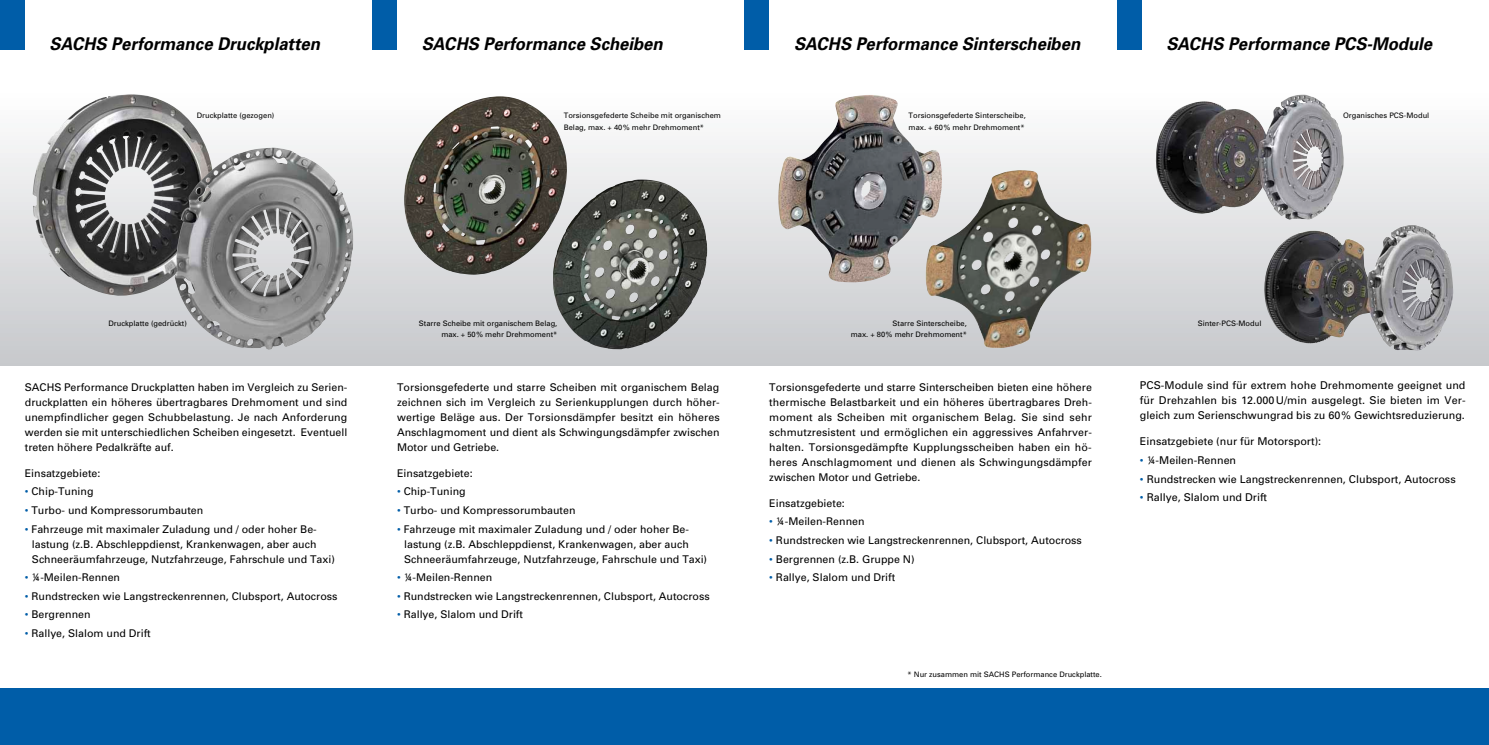
<style>
.page{position:relative;width:1489px;height:745px;background:#fff}
.page>*{position:absolute;margin:0;border:0;box-sizing:border-box;transform-origin:0 0}
.t1{font:italic 700 17.5px "Univers";color:#000;scale:.95 1}
.t2{font:10.75px/15.1px "Univers";color:#000;text-align:justify}
.t3{font:10.62px/15px "Univers";color:#000;text-align:justify}
.t4{font:7.5px/11.2px "Univers";color:#000;text-align:right}
.s1{color:#005da8}
</style>
<div class="page">
<div style="left:0;top:92px;width:1488px;height:273px;background:linear-gradient(to bottom,#fefefe,#c6c8cc)"></div>
<img style="left:33px;top:94px;width:181px;height:202px">
<div style="left:0;top:0;width:25px;height:50px;background:#005da8"></div>
<div style="left:744px;top:0;width:25px;height:50px;background:#005da8"></div>
<div style="left:372px;top:0;width:25px;height:50px;background:#005da8"></div>
<div style="left:1116px;top:0;width:25px;height:50px;background:#005da8"></div>
<div style="left:0;top:687px;width:372px;height:57px;background:#005da8"></div>
<div style="left:372px;top:687px;width:372px;height:57px;background:#005da8"></div>
<div style="left:744px;top:687px;width:372px;height:57px;background:#005da8"></div>
<div style="left:1116px;top:687px;width:372px;height:57px;background:#005da8"></div>
<img style="left:175px;top:147px;width:176px;height:202px">
<img style="left:403px;top:96px;width:167px;height:178px">
<img style="left:552px;top:179px;width:155px;height:170px">
<img style="left:777px;top:95px;width:165px;height:188px">
<img style="left:922px;top:170px;width:170px;height:178px">
<img style="left:1152px;top:94px;width:192px;height:127px">
<img style="left:1263px;top:224px;width:189px;height:126px">
<h1 class="t1" style="left:50px;top:33px;width:286px">SACHS Performance Druckplatten</h1>
<h1 class="t1" style="left:422px;top:33px;width:255px">SACHS Performance Scheiben</h1>
<h1 class="t1" style="left:794px;top:33px;width:302px">SACHS Performance Sinterscheiben</h1>
<h1 class="t1" style="left:1166px;top:33px;width:281px">SACHS Performance PCS-Module</h1>
<p class="t4" style="left:197px;top:110px;width:79px">Druckplatte (gezogen)</p>
<p class="t4" style="left:564px;top:110px;width:159px;text-align:left">Torsionsgefederte Scheibe mit organischem<br>Belag, max. + 40% mehr Drehmoment*</p>
<p class="t4" style="left:908px;top:110px;width:119px;text-align:left">Torsionsgefederte Sinterscheibe, max. + 60% mehr Drehmoment*</p>
<p class="t4" style="left:1342px;top:110px;width:88px">Organisches PCS-Modul</p>
<p class="t4" style="left:108px;top:317px;width:80px">Druckplatte (gedrückt)</p>
<p class="t3" style="left:25px;top:379px;width:324px">SACHS Performance Druckplatten haben im Vergleich zu Serien&shy;druckplatten ein höheres übertragbares Drehmoment und sind unempfindlicher gegen Schubbelastung. Je nach Anforderung werden sie mit unterschiedlichen Scheiben eingesetzt. Eventuell treten höhere Pedalkräfte auf.</p>
<p class="t3" style="left:25px;top:465px;width:77px">Einsatzgebiete:</p>
<p class="t3" style="left:25px;top:484px;width:70px"><span class="s1">•</span> Chip-Tuning</p>
<p class="t3" style="left:25px;top:502px;width:180px"><span class="s1">•</span> Turbo- und Kompressorumbauten</p>
<p class="t3" style="left:32px;top:521px;width:304px;text-align:left;text-indent:-7px"><span class="s1">•</span> Fahrzeuge mit maximaler Zuladung und / oder hoher Be&shy;lastung (z.B. Abschleppdienst, Krankenwagen, aber auch<br>Schneeräumfahrzeuge, Nutzfahrzeuge, Fahrschule und Taxi)</p>
<p class="t3" style="left:25px;top:569px;width:97px"><span class="s1">•</span> ¼-Meilen-Rennen</p>
<p class="t3" style="left:25px;top:588px;width:314px"><span class="s1">•</span> Rundstrecken wie Langstreckenrennen, Clubsport, Autocross</p>
<p class="t3" style="left:25px;top:606px;width:67px"><span class="s1">•</span> Bergrennen</p>
<p class="t3" style="left:25px;top:625px;width:127px"><span class="s1">•</span> Rallye, Slalom und Drift</p>
<p class="t4" style="left:419px;top:317px;width:140px">Starre Scheibe mit organischem Belag, max. + 50% mehr Drehmoment*</p>
<p class="t3" style="left:397px;top:379px;width:324px">Torsionsgefederte und starre Scheiben mit organischem Belag zeichnen sich im Vergleich zu Serienkupplungen durch höher&shy;wertige Beläge aus. Der Torsionsdämpfer besitzt ein höheres Anschlagmoment und dient als Schwingungsdämpfer zwischen Motor und Getriebe.</p>
<p class="t3" style="left:397px;top:465px;width:77px">Einsatzgebiete:</p>
<p class="t3" style="left:397px;top:484px;width:70px"><span class="s1">•</span> Chip-Tuning</p>
<p class="t3" style="left:397px;top:502px;width:180px"><span class="s1">•</span> Turbo- und Kompressorumbauten</p>
<p class="t3" style="left:404px;top:521px;width:304px;text-align:left;text-indent:-7px"><span class="s1">•</span> Fahrzeuge mit maximaler Zuladung und / oder hoher Be&shy;lastung (z.B. Abschleppdienst, Krankenwagen, aber auch<br>Schneeräumfahrzeuge, Nutzfahrzeuge, Fahrschule und Taxi)</p>
<p class="t3" style="left:397px;top:569px;width:97px"><span class="s1">•</span> ¼-Meilen-Rennen</p>
<p class="t3" style="left:397px;top:588px;width:314px"><span class="s1">•</span> Rundstrecken wie Langstreckenrennen, Clubsport, Autocross</p>
<p class="t3" style="left:397px;top:606px;width:127px"><span class="s1">•</span> Rallye, Slalom und Drift</p>
<p class="t4" style="left:850px;top:317px;width:117px">Starre Sinterscheibe,<br>max. + 80% mehr Drehmoment*</p>
<p class="t3" style="left:769px;top:379px;width:324px">Torsionsgefederte und starre Sinterscheiben bieten eine höhere thermische Belastbarkeit und ein höheres übertragbares Dreh&shy;moment als Scheiben mit organischem Belag. Sie sind sehr schmutzresistent und ermöglichen ein aggressives Anfahrver&shy;halten. Torsionsgedämpfte Kupplungsscheiben haben ein hö&shy;heres Anschlagmoment und dienen als Schwingungsdämpfer zwischen Motor und Getriebe.</p>
<p class="t3" style="left:769px;top:495px;width:77px">Einsatzgebiete:</p>
<p class="t3" style="left:769px;top:514px;width:97px"><span class="s1">•</span> ¼-Meilen-Rennen</p>
<p class="t3" style="left:769px;top:532px;width:314px"><span class="s1">•</span> Rundstrecken wie Langstreckenrennen, Clubsport, Autocross</p>
<p class="t3" style="left:769px;top:551px;width:147px"><span class="s1">•</span> Bergrennen (z.B. Gruppe N)</p>
<p class="t3" style="left:769px;top:569px;width:127px"><span class="s1">•</span> Rallye, Slalom und Drift</p>
<p class="t4" style="left:907px;top:668px;width:196px">* Nur zusammen mit SACHS Performance Druckplatte.</p>
<p class="t4" style="left:1197px;top:317px;width:65px">Sinter-PCS-Modul</p>
<p class="t2" style="left:1139px;top:377px;width:327px">PCS-Module sind für extrem hohe Drehmomente geeignet und für Drehzahlen bis 12.000U/min ausgelegt. Sie bieten im Ver&shy;gleich zum Serienschwungrad bis zu 60% Gewichtsreduzierung.</p>
<p class="t2" style="left:1139px;top:433px;width:183px">Einsatzgebiete (nur für Motorsport):</p>
<p class="t2" style="left:1139px;top:452px;width:98px"><span class="s1">•</span> ¼-Meilen-Rennen</p>
<p class="t2" style="left:1139px;top:471px;width:317px"><span class="s1">•</span> Rundstrecken wie Langstreckenrennen, Clubsport, Autocross</p>
<p class="t2" style="left:1139px;top:489px;width:129px"><span class="s1">•</span> Rallye, Slalom und Drift</p>
</div>
